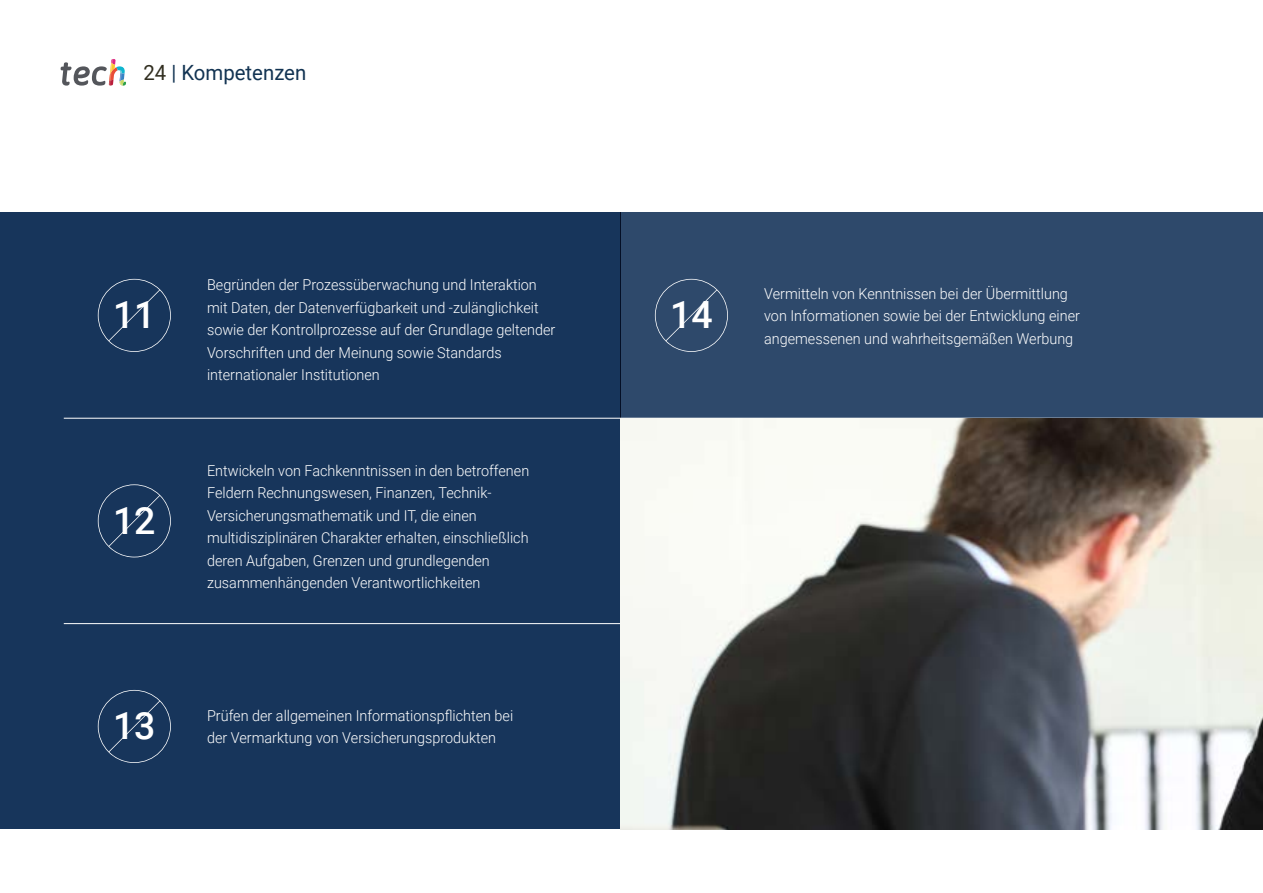
<style>
.page{position:relative;width:1263px;height:893px;background:#fff}
.page>*{position:absolute;margin:0;border:0;box-sizing:border-box;transform-origin:0 0}
.t1{font:500 37.5px "Roboto";color:#fff}
.t2{font:21px "Roboto";color:#123352}
.t3{font:300 15px/22.5px "Roboto";color:#fff;scale:.96 1}
.s1{color:#312e20}
</style>
<div class="page">
<div style="left:0;top:213px;width:621px;height:616px;background:#17355b"></div>
<div style="left:621px;top:213px;width:642px;height:616px;background:#2e496b"></div>
<svg style="left:98px;top:279px;width:73px;height:73px"></svg>
<svg style="left:98px;top:690px;width:73px;height:73px"></svg>
<svg style="left:98px;top:484px;width:73px;height:73px"></svg>
<svg style="left:655px;top:279px;width:73px;height:73px"></svg>
<hr style="left:64px;top:418px;width:1199px;height:1px;background:#fff">
<hr style="left:64px;top:623px;width:1199px;height:1px;background:#fff">
<img style="left:621px;top:419px;width:642px;height:410px">
<svg style="left:61px;top:59px;width:65px;height:27px"></svg>
<h2 class="t2" style="left:144px;top:57px;width:164px"><span class="s1">24</span> | Kompetenzen</h2>
<h1 class="t1" style="left:113px;top:288px;width:44px">11</h1>
<h1 class="t1" style="left:113px;top:494px;width:44px">12</h1>
<h1 class="t1" style="left:113px;top:699px;width:44px">13</h1>
<p class="t3" style="left:207px;top:273px;width:364px">Begründen der Prozessüberwachung und Interaktion mit Daten, der Datenverfügbarkeit und -zulänglichkeit sowie der Kontrollprozesse auf der Grundlage geltender Vorschriften und der Meinung sowie Standards internationaler Institutionen</p>
<p class="t3" style="left:207px;top:459px;width:337px">Entwickeln von Fachkenntnissen in den betroffenen Feldern Rechnungswesen, Finanzen, Technik-Versicherungsmathematik und IT, die einen multidisziplinären Charakter erhalten, einschließlich deren Aufgaben, Grenzen und grundlegenden zusammenhängenden Verantwortlichkeiten</p>
<p class="t3" style="left:207px;top:704px;width:320px">Prüfen der allgemeinen Informationspflichten bei der Vermarktung von Versicherungsprodukten</p>
<h1 class="t1" style="left:670px;top:288px;width:44px">14</h1>
<p class="t3" style="left:764px;top:281px;width:330px">Vermitteln von Kenntnissen bei der Übermittlung von Informationen sowie bei der Entwicklung einer angemessenen und wahrheitsgemäßen Werbung</p>
</div>
